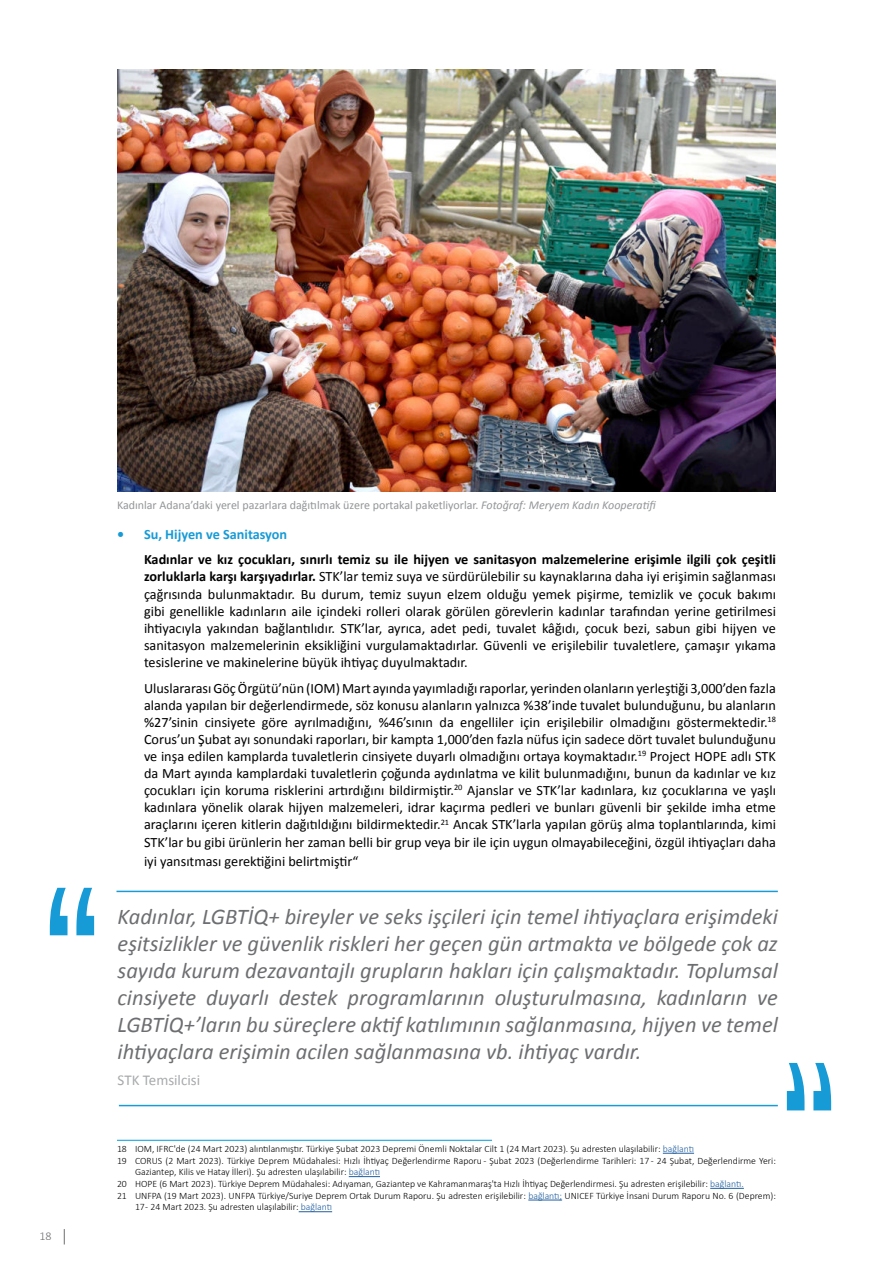
<style>
.page{position:relative;width:893px;height:1263px;background:#fff}
.page>*{position:absolute;margin:0;border:0;box-sizing:border-box;transform-origin:0 0}
.t1{font:italic 22.5px/27px "Calibri";color:#6d6e71;text-align:justify}
.t2{font:15px "Calibri";color:#a7a9ac}
.t3{font:14.25px/17.1px "Calibri";color:#000;text-align:justify}
.t4{font:700 14.25px "Calibri";color:#179bd7}
.t5{font:12px "Calibri";color:#939598}
.t6{font:300 12px "Calibri";color:#6d6e71}
.t7{font:300 9.75px "Calibri";color:#000}
.s1{font-style:italic}
.s2{font-weight:700}
.s3{color:#215e9e}
</style>
<div class="page">
<svg style="left:64px;top:1229px;width:1px;height:15px"></svg>
<img style="left:117px;top:70px;width:659px;height:421px">
<hr style="left:117px;top:1140px;width:375px;height:1px;background:#009cdc">
<hr style="left:663px;top:1153px;width:31px;height:1px;background:#215e9e">
<hr style="left:349px;top:1176px;width:31px;height:1px;background:#215e9e">
<hr style="left:710px;top:1188px;width:34px;height:1px;background:#215e9e">
<hr style="left:528px;top:1200px;width:34px;height:1px;background:#215e9e">
<hr style="left:299px;top:1211px;width:33px;height:1px;background:#215e9e">
<hr style="left:116px;top:891px;width:662px;height:1px;background:#189bd7">
<hr style="left:119px;top:1105px;width:659px;height:1px;background:#189bd7">
<svg style="left:50px;top:888px;width:44px;height:47px"></svg>
<svg style="left:787px;top:1063px;width:44px;height:47px"></svg>
<p class="t6" style="left:40px;top:1229px;width:14px">18</p>
<p class="t5" style="left:117px;top:497px;width:541px">Kadınlar Adana’daki yerel pazarlara dağıtılmak üzere portakal paketliyorlar. <span class="s1">Fotoğraf: Meryem Kadın Kooperatifi</span></p>
<p class="t4" style="left:117px;top:524px;width:172px">• Su, Hijyen ve Sanitasyon</p>
<p class="t3" style="left:144px;top:550px;width:633px"><span class="s2">Kadınlar ve kız çocukları, sınırlı temiz su ile hijyen ve sanitasyon malzemelerine erişimle ilgili çok çeşitli zorluklarla karşı karşıyadırlar.</span> STK’lar temiz suya ve sürdürülebilir su kaynaklarına daha iyi erişimin sağlanması çağrısında bulunmaktadır. Bu durum, temiz suyun elzem olduğu yemek pişirme, temizlik ve çocuk bakımı gibi genellikle kadınların aile içindeki rolleri olarak görülen görevlerin kadınlar tarafından yerine getirilmesi ihtiyacıyla yakından bağlantılıdır. STK’lar, ayrıca, adet pedi, tuvalet kâğıdı, çocuk bezi, sabun gibi hijyen ve sanitasyon malzemelerinin eksikliğini vurgulamaktadırlar. Güvenli ve erişilebilir tuvaletlere, çamaşır yıkama tesislerine ve makinelerine büyük ihtiyaç duyulmaktadır.</p>
<p class="t3" style="left:144px;top:679px;width:633px">Uluslararası Göç Örgütü’nün (IOM) Mart ayında yayımladığı raporlar, yerinden olanların yerleştiği 3,000’den fazla alanda yapılan bir değerlendirmede, söz konusu alanların yalnızca %38’inde tuvalet bulunduğunu, bu alanların %27’sinin cinsiyete göre ayrılmadığını, %46’sının da engelliler için erişilebilir olmadığını göstermektedir.<sup>18<br></sup>Corus’un Şubat ayı sonundaki raporları, bir kampta 1,000’den fazla nüfus için sadece dört tuvalet bulunduğunu ve inşa edilen kamplarda tuvaletlerin cinsiyete duyarlı olmadığını ortaya koymaktadır.<sup>19</sup> Project HOPE adlı STK da Mart ayında kamplardaki tuvaletlerin çoğunda aydınlatma ve kilit bulunmadığını, bunun da kadınlar ve kız çocukları için koruma risklerini artırdığını bildirmiştir.<sup>20</sup> Ajanslar ve STK’lar kadınlara, kız çocuklarına ve yaşlı kadınlara yönelik olarak hijyen malzemeleri, idrar kaçırma pedleri ve bunları güvenli bir şekilde imha etme araçlarını içeren kitlerin dağıtıldığını bildirmektedir.<sup>21</sup> Ancak STK’larla yapılan görüş alma toplantılarında, kimi STK’lar bu gibi ürünlerin her zaman belli bir grup veya bir ile için uygun olmayabileceğini, özgül ihtiyaçları daha</p>
<p class="t3" style="left:144px;top:852px;width:216px">iyi yansıtması gerektiğini belirtmiştir“</p>
<p class="t1" style="left:118px;top:902px;width:662px">Kadınlar, LGBTİQ+ bireyler ve seks işçileri için temel ihtiyaçlara erişimdeki eşitsizlikler ve güvenlik riskleri her geçen gün artmakta ve bölgede çok az sayıda kurum dezavantajlı grupların hakları için çalışmaktadır. Toplumsal cinsiyete duyarlı destek programlarının oluşturulmasına, kadınların ve LGBTİQ+’ların bu süreçlere aktif katılımının sağlanmasına, hijyen ve temel ihtiyaçlara erişimin acilen sağlanmasına vb. ihtiyaç vardır.</p>
<p class="t2" style="left:118px;top:1071px;width:84px">STK Temsilcisi</p>
<p class="t7" style="left:117px;top:1143px;width:579px">18 IOM, IFRC'de (24 Mart 2023) alıntılanmıştır. Türkiye Şubat 2023 Depremi Önemli Noktalar Cilt 1 (24 Mart 2023). Şu adresten ulaşılabilir: <span class="s3">bağlantı</span></p>
<p class="t7" style="left:117px;top:1154px;width:660px">19 CORUS (2 Mart 2023). Türkiye Deprem Müdahalesi: Hızlı İhtiyaç Değerlendirme Raporu - Şubat 2023 (Değerlendirme Tarihleri: 17 - 24 Şubat, Değerlendirme Yeri:</p>
<p class="t7" style="left:135px;top:1166px;width:246px">Gaziantep, Kilis ve Hatay İlleri). Şu adresten ulaşılabilir: <span class="s3">bağlantı</span></p>
<p class="t7" style="left:117px;top:1178px;width:628px">20 HOPE (6 Mart 2023). Türkiye Deprem Müdahalesi: Adıyaman, Gaziantep ve Kahramanmaraş'ta Hızlı İhtiyaç Değerlendirmesi. Şu adresten erişilebilir: <span class="s3">bağlantı.</span></p>
<p class="t7" style="left:117px;top:1190px;width:660px">21 UNFPA (19 Mart 2023). UNFPA Türkiye/Suriye Deprem Ortak Durum Raporu. Şu adresten erişilebilir: <span class="s3">bağlantı;</span> UNICEF Türkiye İnsani Durum Raporu No. 6 (Deprem):</p>
<p class="t7" style="left:135px;top:1201px;width:199px">17 - 24 Mart 2023. Şu adresten ulaşılabilir: <span class="s3">bağlantı</span></p>
</div>
